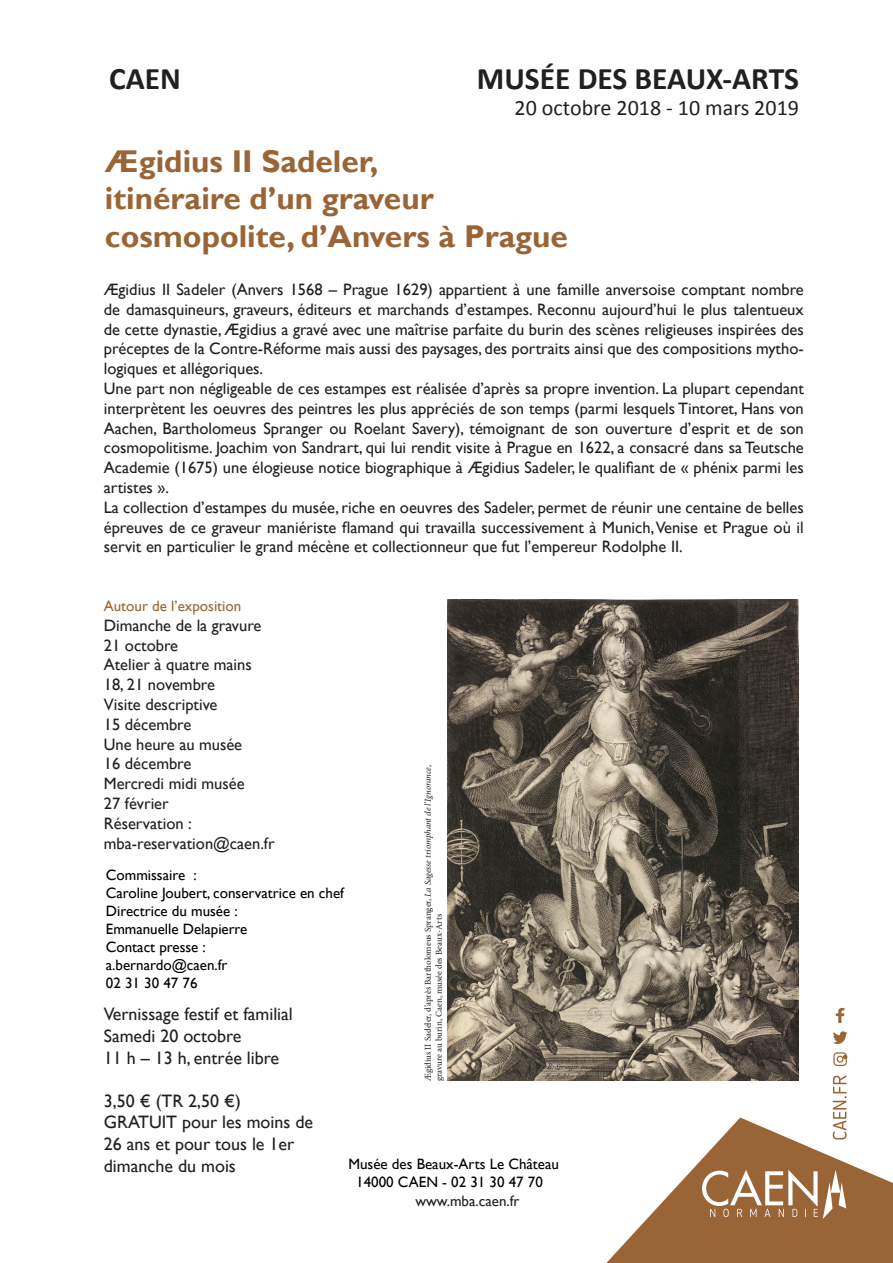
<style>
.page{position:relative;width:893px;height:1263px;background:#fff}
.page>*{position:absolute;margin:0;border:0;box-sizing:border-box;transform-origin:0 0}
.t1{font:700 31.5px "Gill Sans";color:#9a6536}
.t2{font:700 31.5px "Calibri";color:#231f20}
.t3{font:22.05px "Calibri";color:#231f20}
.t4{font:18px/21.6px "Gill Sans";color:#231f20}
.t5{font:16.5px/19.8px "Gill Sans";color:#231f20;text-align:justify}
.t6{font:15px "Gill Sans";color:#000001}
.t7{font:15px "Gill Sans";color:#9a6536}
.t8{font:15px "Gill Sans";color:#231f20}
.t9{font:9px "Minion Pro";color:#231f20}
.s1{font-style:italic}
</style>
<div class="page">
<svg style="left:606px;top:1075px;width:287px;height:188px"></svg>
<svg style="left:836px;top:1008px;width:8px;height:15px"></svg>
<svg style="left:833px;top:1031px;width:14px;height:13px"></svg>
<svg style="left:833px;top:1052px;width:14px;height:14px"></svg>
<img style="left:447px;top:599px;width:352px;height:481px">
<p class="t2" style="left:109px;top:58px;width:73px">CAEN</p>
<p class="t2" style="left:477px;top:58px;width:324px">MUSÉE DES BEAUX-ARTS</p>
<p class="t3" style="left:515px;top:94px;width:286px">20 octobre 2018 - 10 mars 2019</p>
<p class="t1" style="left:105px;top:142px;width:275px">Ægidius II Sadeler,</p>
<p class="t1" style="left:105px;top:180px;width:330px">itinéraire d’un graveur</p>
<p class="t1" style="left:105px;top:218px;width:464px">cosmopolite, d’Anvers à Prague</p>
<p class="t5" style="left:104px;top:280px;width:701px">Ægidius II Sadeler (Anvers 1568 – Prague 1629) appartient à une famille anversoise comptant nombre de damasquineurs, graveurs, éditeurs et marchands d’estampes. Reconnu aujourd’hui le plus talentueux de cette dynastie, Ægidius a gravé avec une maîtrise parfaite du burin des scènes religieuses inspirées des préceptes de la Contre-Réforme mais aussi des paysages, des portraits ainsi que des compositions mytho&shy;logiques et allégoriques.</p>
<p class="t5" style="left:104px;top:379px;width:702px">Une part non négligeable de ces estampes est réalisée d’après sa propre invention. La plupart cependant interprètent les oeuvres des peintres les plus appréciés de son temps (parmi lesquels Tintoret, Hans von Aachen, Bartholomeus Spranger ou Roelant Savery), témoignant de son ouverture d’esprit et de son cosmopolitisme. Joachim von Sandrart, qui lui rendit visite à Prague en 1622, a consacré dans sa Teutsche Academie (1675) une élogieuse notice biographique à Ægidius Sadeler, le qualifiant de « phénix parmi les artistes ».</p>
<p class="t5" style="left:104px;top:498px;width:701px">La collection d’estampes du musée, riche en oeuvres des Sadeler, permet de réunir une centaine de belles épreuves de ce graveur maniériste flamand qui travailla successivement à Munich, Venise et Prague où il servit en particulier le grand mécène et collectionneur que fut l’empereur Rodolphe II.</p>
<p class="t7" style="left:104px;top:597px;width:139px">Autour de l’exposition</p>
<p class="t5" style="left:104px;top:616px;width:159px">Dimanche de la gravure</p>
<p class="t5" style="left:104px;top:635px;width:76px">21 octobre</p>
<p class="t5" style="left:104px;top:655px;width:149px">Atelier à quatre mains</p>
<p class="t5" style="left:104px;top:675px;width:113px">18, 21 novembre</p>
<p class="t5" style="left:104px;top:695px;width:115px">Visite descriptive</p>
<p class="t5" style="left:104px;top:715px;width:89px">15 décembre</p>
<p class="t5" style="left:104px;top:734px;width:140px">Une heure au musée</p>
<p class="t5" style="left:104px;top:754px;width:89px">16 décembre</p>
<p class="t5" style="left:104px;top:774px;width:142px">Mercredi midi musée</p>
<p class="t5" style="left:104px;top:794px;width:66px">27 février</p>
<p class="t5" style="left:104px;top:814px;width:90px">Réservation :</p>
<p class="t5" style="left:104px;top:833px;width:172px">mba-reservation@caen.fr</p>
<p class="t9" style="left:422px;top:1081px;width:318px;rotate:-90deg">Ægidius II Sadeler, d’après Bartholomeus Spranger, <span class="s1">La Sagesse triomphant de l’Ignorance</span>,</p>
<p class="t6" style="left:106px;top:866px;width:92px">Commissaire :</p>
<p class="t6" style="left:106px;top:884px;width:240px">Caroline Joubert, conservatrice en chef</p>
<p class="t6" style="left:106px;top:902px;width:133px">Directrice du musée :</p>
<p class="t6" style="left:106px;top:920px;width:143px">Emmanuelle Delapierre</p>
<p class="t6" style="left:106px;top:938px;width:102px">Contact presse :</p>
<p class="t6" style="left:106px;top:956px;width:123px">a.bernardo@caen.fr</p>
<p class="t6" style="left:106px;top:974px;width:93px">02 31 30 47 76</p>
<p class="t9" style="left:433px;top:1081px;width:168px;rotate:-90deg">gravure au burin, Caen, musée des Beaux-Arts</p>
<p class="t4" style="left:104px;top:1004px;width:191px">Vernissage festif et familial</p>
<p class="t4" style="left:104px;top:1025px;width:139px">Samedi 20 octobre</p>
<p class="t4" style="left:104px;top:1047px;width:177px">11 h – 13 h, entrée libre</p>
<p class="t4" style="left:104px;top:1090px;width:139px">3,50 € (TR 2,50 €)</p>
<p class="t4" style="left:104px;top:1112px;width:211px">GRATUIT pour les moins de<br>26 ans et pour tous le 1er dimanche du mois</p>
<p class="t6" style="left:348px;top:1155px;width:212px">Musée des Beaux-Arts Le Château</p>
<p class="t6" style="left:356px;top:1173px;width:188px">14000 CAEN - 02 31 30 47 70</p>
<p class="t8" style="left:415px;top:1192px;width:106px">www.mba.caen.fr</p>
</div>
